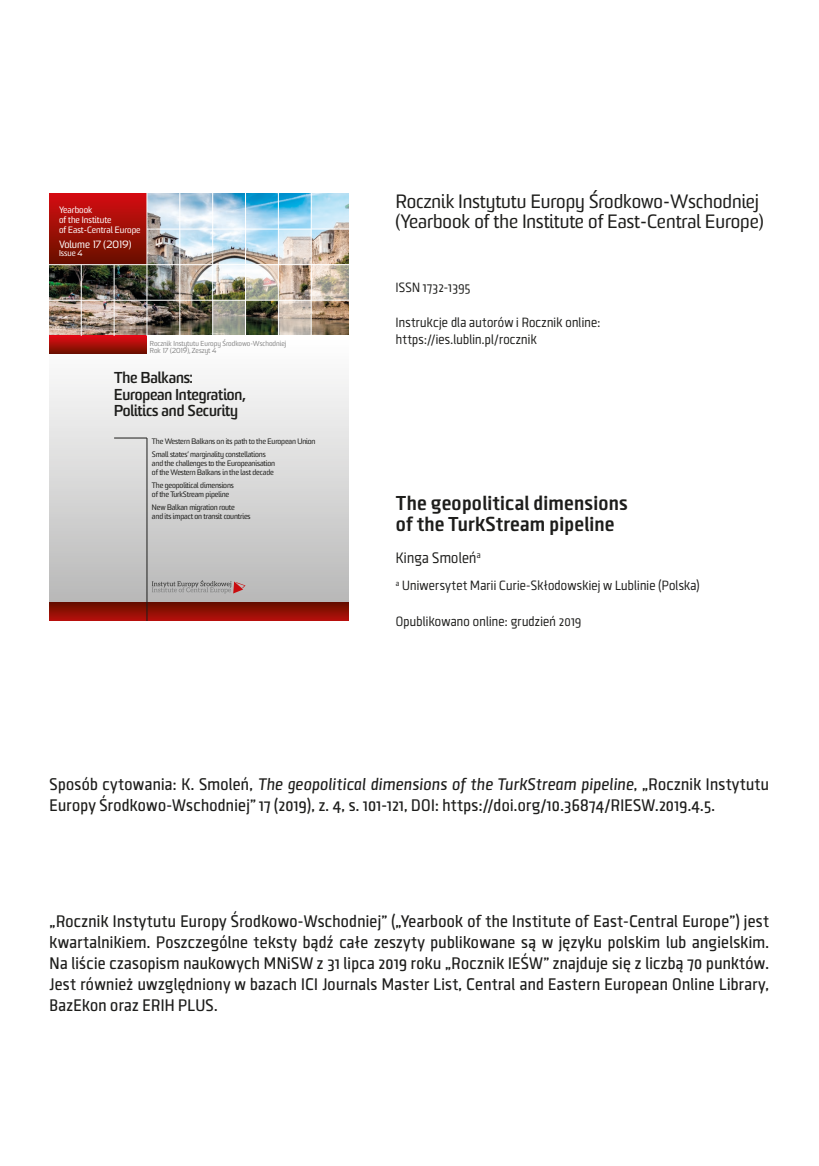
<style>
.page{position:relative;width:819px;height:1166px;background:#fff}
.page>*{position:absolute;margin:0;border:0;box-sizing:border-box;transform-origin:0 0}
.publication_title{font:700 21px/21px "Clio C Bold";color:#1d1d1b}
.t1{font:18.72px/20.1px "Sommet";color:#1d1d1b}
.ramka{font:500 17.5px/21px "Clio C Medium";color:#1d1d1b;text-align:justify}
.autor{font:15.75px "Clio C Regular";color:#1d1d1b}
.t2{font:700 15.4px/16.6px "Sommet";letter-spacing:-.01em;color:#1d1d1b}
.Publication_details{font:14px/17.2px "Clio C Regular";color:#1d1d1b}
.t3{font:10.33px "Sommet";color:#fff}
.t4{font:8.92px/9.6px "Sommet";color:#fff}
.t5{font:8.4px "Sommet";color:#fff}
.t6{font:7.7px/9.3px "Sommet";letter-spacing:-.02em;color:#1d1d1b}
.t7{font:7px/7.7px "Sommet";color:#878787}
.s1{font-family:"Clio C Medium It"}
</style>
<div class="page">
<img style="left:50px;top:193px;width:298px;height:143px">
<div style="left:50px;top:193px;width:97px;height:72px;background:linear-gradient(to bottom,#d70d11,#681000)"></div>
<div style="left:50px;top:336px;width:298px;height:284px;background:linear-gradient(to bottom,#fff,#b3b3b3)"></div>
<svg style="left:50px;top:336px;width:97px;height:18px;background:#a60d08"></svg>
<svg style="left:50px;top:602px;width:298px;height:18px;background:#8b0f04"></svg>
<svg style="left:279px;top:230px;width:32px;height:34px"></svg>
<svg style="left:312px;top:193px;width:36px;height:36px"></svg>
<svg style="left:213px;top:301px;width:32px;height:35px"></svg>
<svg style="left:279px;top:301px;width:32px;height:35px"></svg>
<svg style="left:312px;top:265px;width:36px;height:35px"></svg>
<svg style="left:246px;top:265px;width:32px;height:35px"></svg>
<hr style="left:278px;top:193px;width:1px;height:143px;background:#fff">
<hr style="left:245px;top:193px;width:1px;height:143px;background:#fff">
<hr style="left:50px;top:264px;width:298px;height:1px;background:#fff">
<hr style="left:50px;top:300px;width:298px;height:1px;background:#fff">
<hr style="left:147px;top:229px;width:201px;height:1px;background:#fff">
<hr style="left:212px;top:193px;width:1px;height:143px;background:#fff">
<hr style="left:179px;top:193px;width:1px;height:143px;background:#fff">
<hr style="left:147px;top:193px;width:1px;height:143px;background:#fff">
<hr style="left:114px;top:265px;width:1px;height:71px;background:#fff">
<hr style="left:81px;top:265px;width:1px;height:71px;background:#fff">
<hr style="left:311px;top:193px;width:1px;height:143px;background:#fff">
<hr style="left:114px;top:438px;width:33px;height:1px;background:#1d1d1b">
<hr style="left:147px;top:438px;width:1px;height:182px;background:#1d1d1b">
<svg style="left:152px;top:580px;width:93px;height:13px"></svg>
<p class="t4" style="left:59px;top:206px;width:83px">Yearbook<br>of the Institute<br>of East-Central Europe</p>
<p class="t3" style="left:59px;top:238px;width:74px">Volume 17 (2019)</p>
<p class="t5" style="left:59px;top:248px;width:25px">Issue 4</p>
<p class="t7" style="left:150px;top:340px;width:138px">Rocznik Instytutu Europy Środkowo-Wschodniej<br>Rok 17 (2019), Zeszyt 4</p>
<p class="t2" style="left:114px;top:370px;width:133px">The Balkans:<br>European Integration,<br>Politics and Security</p>
<p class="t6" style="left:152px;top:435px;width:165px;line-height:12.8px">The Western Balkans on its path to the European Union<br>Small states’ marginality constellations</p>
<p class="t6" style="left:152px;top:459px;width:125px">and the challenges to the Europeanisation of the Western Balkans in the last decade</p>
<p class="t6" style="left:152px;top:481px;width:83px">The geopolitical dimensions of the TurkStream pipeline</p>
<p class="t6" style="left:152px;top:503px;width:100px">New Balkan migration route<br>and its impact on transit countries</p>
<p class="t1" style="left:396px;top:192px;width:369px">Rocznik Instytutu Europy Środkowo-Wschodniej (Yearbook of the Institute of East-Central Europe)</p>
<p class="Publication_details" style="left:396px;top:279px;width:76px">ISSN 1732-1395</p>
<p class="Publication_details" style="left:396px;top:313px;width:206px">Instrukcje dla autorów i Rocznik online: https://ies.lublin.pl/rocznik</p>
<p class="publication_title" style="left:396px;top:492px;width:234px">The geopolitical dimensions of the TurkStream pipeline</p>
<p class="autor" style="left:396px;top:549px;width:86px">Kinga Smoleń<sup>a</sup></p>
<p class="Publication_details" style="left:396px;top:577px;width:305px"><sup>a</sup> Uniwersytet Marii Curie-Skłodowskiej w Lublinie (Polska)</p>
<p class="Publication_details" style="left:396px;top:613px;width:187px">Opublikowano online: grudzień 2019</p>
<p class="ramka" style="left:50px;top:773px;width:721px">Sposób cytowania: K. Smoleń, <span class="s1">The geopolitical dimensions of the TurkStream pipeline</span>, „Rocznik Instytutu<br>Europy Środkowo-Wschodniej” 17 (2019), z. 4, s. 101-121, DOI: https://doi.org/10.36874/RIESW.2019.4.5.</p>
<p class="ramka" style="left:50px;top:910px;width:721px">„Rocznik Instytutu Europy Środkowo-Wschodniej” („Yearbook of the Institute of East-Central Europe”) jest kwartalnikiem. Poszczególne teksty bądź całe zeszyty publikowane są w języku polskim lub angielskim.<br>Na liście czasopism naukowych MNiSW z 31 lipca 2019 roku „Rocznik IEŚW” znajduje się z liczbą 70 punktów.<br>Jest również uwzględniony w bazach ICI Journals Master List, Central and Eastern European Online Library, BazEkon oraz ERIH PLUS.</p>
</div>
